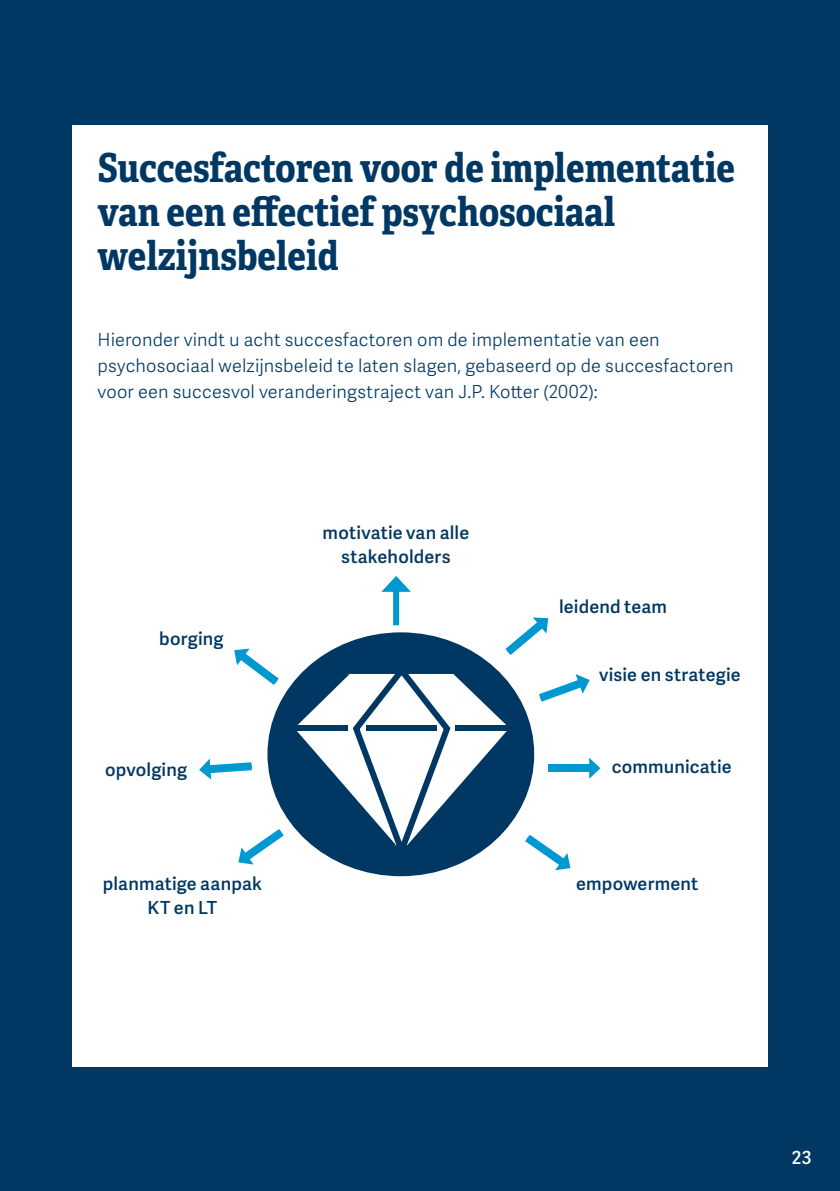
<style>
.page{position:relative;width:840px;height:1191px;background:#fff}
.page>*{position:absolute;margin:0;border:0;box-sizing:border-box;transform-origin:0 0}
.t1{font:700 40px/44px "Adelle Condensed";color:#003863}
.t2{font:300 18px/26px "Adelle Sans";letter-spacing:.01em;color:#003863}
.t3{font:600 18px/24px "Adelle Sans";letter-spacing:.01em;color:#003863;text-align:center}
.t4{font:600 18px "Adelle Sans";color:#fff}
</style>
<div class="page">
<div style="left:0;top:0;width:839px;height:1191px;background:#003863"></div>
<div style="left:72px;top:125px;width:695px;height:941px;background:#fff"></div>
<div style="left:393px;top:586px;width:6px;height:39px;background:#0098d1"></div>
<svg style="left:381px;top:576px;width:30px;height:16px"></svg>
<svg style="left:238px;top:829px;width:46px;height:35px"></svg>
<svg style="left:234px;top:648px;width:45px;height:37px"></svg>
<svg style="left:199px;top:758px;width:53px;height:21px"></svg>
<div style="left:267px;top:632px;width:267px;height:244px;background:#003863;border-radius:50%"></div>
<svg style="left:294px;top:617px;width:306px;height:253px"></svg>
<h1 class="t1" style="left:98px;top:144px;width:638px">Succesfactoren voor de implementatie van een effectief psychosociaal welzijnsbeleid</h1>
<p class="t2" style="left:98px;top:326px;width:637px">Hieronder vindt u acht succesfactoren om de implementatie van een psychosociaal welzijnsbeleid te laten slagen, gebaseerd op de succesfactoren voor een succesvol veranderingstraject van J.P. Kotter (2002):</p>
<p class="t3" style="left:159px;top:625px;width:66px">borging</p>
<p class="t3" style="left:105px;top:757px;width:83px">opvolging</p>
<p class="t3" style="left:322px;top:519px;width:148px">motivatie van alle stakeholders</p>
<p class="t3" style="left:558px;top:594px;width:109px">leidend team</p>
<p class="t3" style="left:598px;top:662px;width:143px">visie en strategie</p>
<p class="t3" style="left:611px;top:754px;width:121px">communicatie</p>
<p class="t3" style="left:103px;top:870px;width:160px">planmatige aanpak<br>KT en LT</p>
<p class="t3" style="left:576px;top:870px;width:124px">empowerment</p>
<p class="t4" style="left:791px;top:1145px;width:21px">23</p>
</div>
